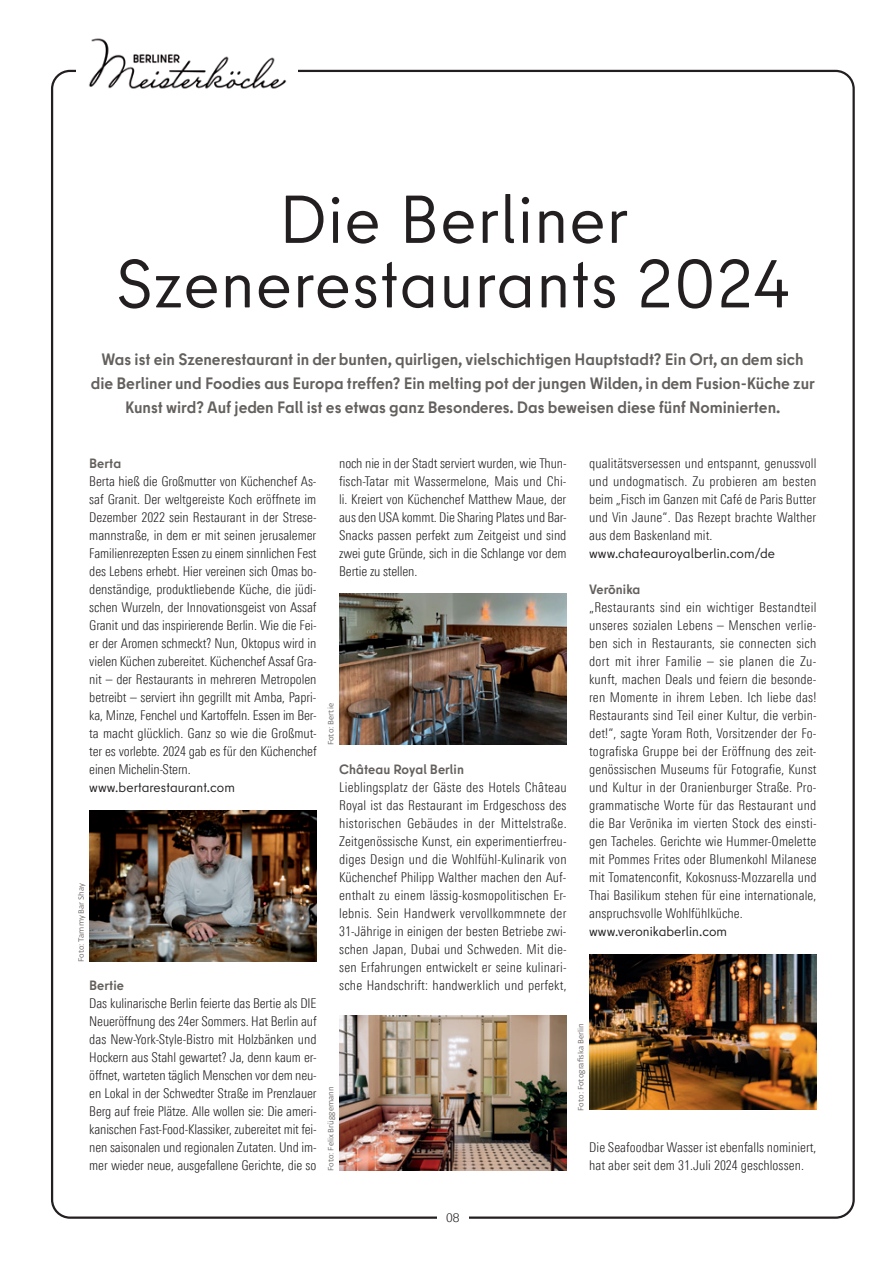
<style>
.page{position:relative;width:893px;height:1263px;background:#fff}
.page>*{position:absolute;margin:0;border:0;box-sizing:border-box;transform-origin:0 0}
.t1{font:67.5px/64.5px "Berlin Type";letter-spacing:.02em;color:#231f20;text-align:center}
.t2{font:700 16.5px/24px "Berlin Type";color:#64605e;text-align:center}
.t3{font:300 13.5px/18px "Linotype Univers 320 Cn";letter-spacing:.005em;color:#231f20;text-align:justify}
.t4{font:13.5px "Berlin Type";letter-spacing:.005em;color:#231f20}
.t5{font:700 13.5px "Berlin Type";letter-spacing:.005em;color:#64605e}
.t6{font:300 12px "Linotype Univers 330";color:#231f20}
.t7{font:7.5px "Fedra Sans Alt Std";letter-spacing:.005em;color:#64605e}
</style>
<div class="page">
<img style="left:89px;top:810px;width:228px;height:151px">
<img style="left:339px;top:594px;width:227px;height:150px">
<img style="left:339px;top:1015px;width:227px;height:155px">
<img style="left:589px;top:954px;width:227px;height:156px">
<img style="left:89px;top:38px;width:198px;height:51px">
<h1 class="t1" style="left:116px;top:188px;width:675px">Die Berliner<br>Szenerestaurants 2024</h1>
<p class="t2" style="left:91px;top:347px;width:726px">Was ist ein Szenerestaurant in der bunten, quirligen, vielschichtigen Hauptstadt? Ein Ort, an dem sich die Berliner und Foodies aus Europa treffen? Ein melting pot der jungen Wilden, in dem Fusion-Küche zur<br>Kunst wird? Auf jeden Fall ist es etwas ganz Besonderes. Das beweisen diese fünf Nominierten.</p>
<p class="t5" style="left:89px;top:455px;width:33px">Berta</p>
<p class="t3" style="left:89px;top:472px;width:229px">Berta hieß die Großmutter von Küchenchef As&shy;saf Granit. Der weltgereiste Koch eröffnete im Dezember 2022 sein Restaurant in der Strese&shy;mannstraße, in dem er mit seinen jerusalemer Familienrezepten Essen zu einem sinnlichen Fest des Lebens erhebt. Hier vereinen sich Omas bo&shy;denständige, produktliebende Küche, die jüdi&shy;schen Wurzeln, der Innovationsgeist von Assaf Granit und das inspirierende Berlin. Wie die Fei&shy;er der Aromen schmeckt? Nun, Oktopus wird in vielen Küchen zubereitet. Küchenchef Assaf Gra&shy;nit – der Restaurants in mehreren Metropolen betreibt – serviert ihn gegrillt mit Amba, Papri&shy;ka, Minze, Fenchel und Kartoffeln. Essen im Ber&shy;ta macht glücklich. Ganz so wie die Großmut&shy;ter es vorlebte. 2024 gab es für den Küchenchef einen Michelin-Stern.</p>
<p class="t4" style="left:89px;top:779px;width:147px">www.bertarestaurant.com</p>
<p class="t7" style="left:76px;top:962px;width:81px;rotate:-90deg">Foto: Tammy Bar Shay</p>
<p class="t5" style="left:89px;top:977px;width:36px">Bertie</p>
<p class="t3" style="left:89px;top:994px;width:229px">Das kulinarische Berlin feierte das Bertie als DIE Neueröffnung des 24er Sommers. Hat Berlin auf das New-York-Style-Bistro mit Holzbänken und Hockern aus Stahl gewartet? Ja, denn kaum er&shy;öffnet, warteten täglich Menschen vor dem neu&shy;en Lokal in der Schwedter Straße im Prenzlauer Berg auf freie Plätze. Alle wollen sie: Die ameri&shy;kanischen Fast-Food-Klassiker, zubereitet mit fei&shy;nen saisonalen und regionalen Zutaten. Und im&shy;mer wieder neue, ausgefallene Gerichte, die so</p>
<p class="t3" style="left:339px;top:454px;width:229px">noch nie in der Stadt serviert wurden, wie Thun&shy;fisch-Tatar mit Wassermelone, Mais und Chi&shy;li. Kreiert von Küchenchef Matthew Maue, der aus den USA kommt. Die Sharing Plates und Bar-Snacks passen perfekt zum Zeitgeist und sind zwei gute Gründe, sich in die Schlange vor dem Bertie zu stellen.</p>
<p class="t7" style="left:326px;top:745px;width:44px;rotate:-90deg">Foto: Bertie</p>
<p class="t5" style="left:339px;top:761px;width:126px">Château Royal Berlin</p>
<p class="t3" style="left:339px;top:778px;width:229px">Lieblingsplatz der Gäste des Hotels Château Royal ist das Restaurant im Erdgeschoss des historischen Gebäudes in der Mittelstraße.<br>Zeitgenössische Kunst, ein experimentierfreu&shy;diges Design und die Wohlfühl-Kulinarik von Küchenchef Philipp Walther machen den Auf&shy;enthalt zu einem lässig-kosmopolitischen Er&shy;lebnis. Sein Handwerk vervollkommnete der 31-Jährige in einigen der besten Betriebe zwi&shy;schen Japan, Dubai und Schweden. Mit die&shy;sen Erfahrungen entwickelt er seine kulinari&shy;sche Handschrift: handwerklich und perfekt,</p>
<p class="t7" style="left:326px;top:1171px;width:86px;rotate:-90deg">Foto: Felix Brüggemann</p>
<p class="t3" style="left:589px;top:454px;width:229px">qualitätsversessen und entspannt, genussvoll und undogmatisch. Zu probieren am besten beim „Fisch im Ganzen mit Café de Paris Butter und Vin Jaune“. Das Rezept brachte Walther aus dem Baskenland mit.</p>
<p class="t4" style="left:589px;top:545px;width:187px">www.chateauroyalberlin.com/de</p>
<p class="t5" style="left:589px;top:581px;width:53px">Verōnika</p>
<p class="t3" style="left:589px;top:598px;width:229px">„Restaurants sind ein wichtiger Bestandteil unseres sozialen Lebens – Menschen verlie&shy;ben sich in Restaurants, sie connecten sich dort mit ihrer Familie – sie planen die Zu&shy;kunft, machen Deals und feiern die besonde&shy;ren Momente in ihrem Leben. Ich liebe das!<br>Restaurants sind Teil einer Kultur, die verbin&shy;det!“, sagte Yoram Roth, Vorsitzender der Fo&shy;tografiska Gruppe bei der Eröffnung des zeit&shy;genössischen Museums für Fotografie, Kunst und Kultur in der Oranienburger Straße. Pro&shy;grammatische Worte für das Restaurant und die Bar Verōnika im vierten Stock des einsti&shy;gen Tacheles. Gerichte wie Hummer-Omelette mit Pommes Frites oder Blumenkohl Milanese mit Tomatenconfit, Kokosnuss-Mozzarella und Thai Basilikum stehen für eine internationale, anspruchsvolle Wohlfühlküche.</p>
<p class="t4" style="left:589px;top:923px;width:140px">www.veronikaberlin.com</p>
<p class="t7" style="left:576px;top:1111px;width:89px;rotate:-90deg">Foto: Fotografiska Berlin</p>
<p class="t3" style="left:589px;top:1138px;width:229px">Die Seafoodbar Wasser ist ebenfalls nominiert, hat aber seit dem 31.Juli 2024 geschlossen.</p>
<p class="t6" style="left:446px;top:1210px;width:15px">08</p>
</div>
